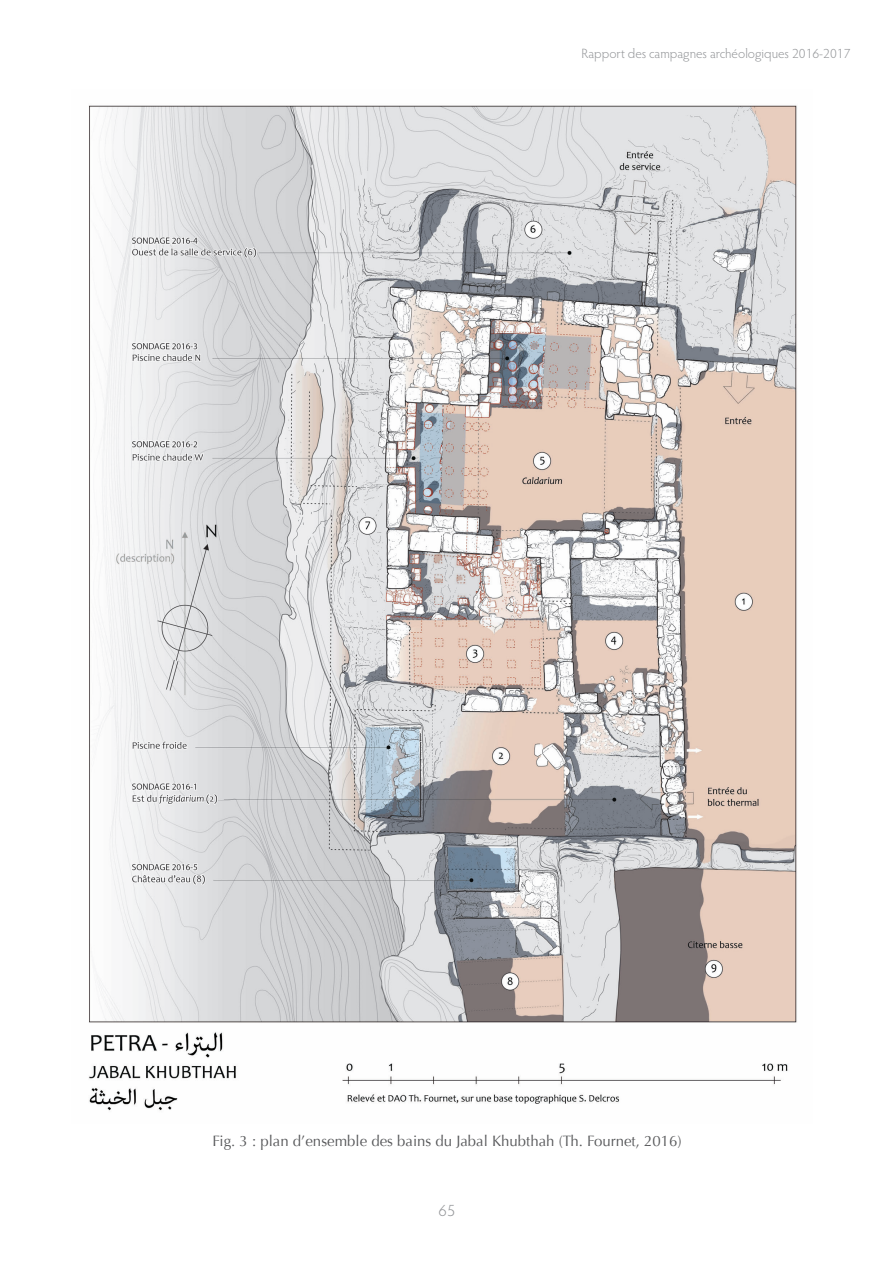
<style>
.page{position:relative;width:893px;height:1263px;background:#fff}
.page>*{position:absolute;margin:0;border:0;box-sizing:border-box;transform-origin:0 0}
.t1{font:300 16.5px "Hypatia Sans Pro";color:#939598}
.t2{font:15px "Optima";color:#57585a}
.t3{font:300 13.5px "Hypatia Sans Pro";color:#939598}
</style>
<div class="page">
<img style="left:88px;top:105px;width:709px;height:1006px">
<p class="t3" style="left:581px;top:45px;width:270px">Rapport des campagnes archéologiques 2016-2017</p>
<p class="t2" style="left:212px;top:1132px;width:471px">Fig. 3 : plan d’ensemble des bains du Jabal Khubthah (Th. Fournet, 2016)</p>
<p class="t1" style="left:438px;top:1199px;width:19px">65</p>
</div>
